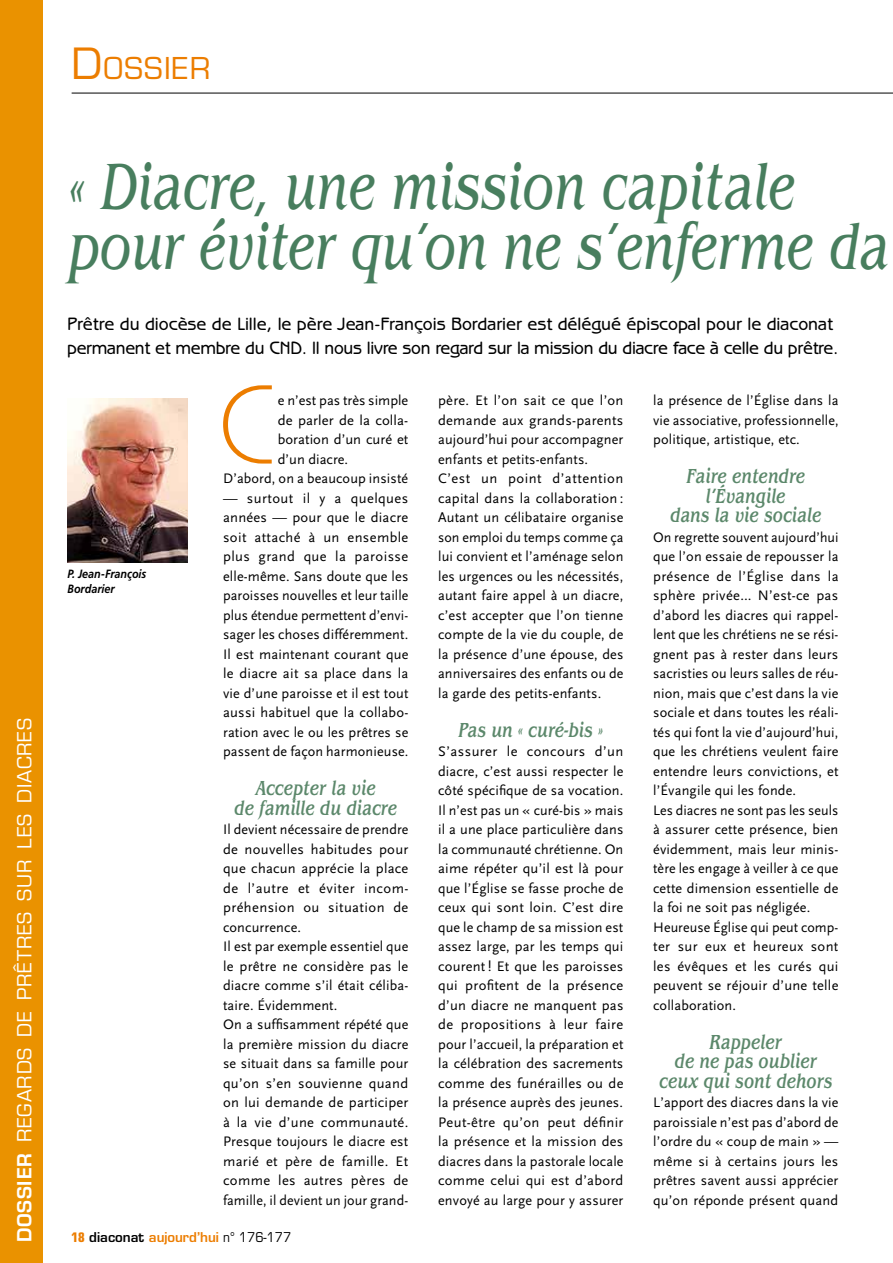
<style>
.page{position:relative;width:893px;height:1263px;background:#fff}
.page>*{position:absolute;margin:0;border:0;box-sizing:border-box;transform-origin:0 0}
.t1{font:300 111.75px "Bauhaus";color:#ec7d00}
.t2{font:italic 67.5px/60px "Benguiat";letter-spacing:-.01em;color:#487e5e;scale:.74 1}
.t3{font:29.4px "Eurostile";letter-spacing:.045em;color:#ec7d00}
.t4{font:italic 500 21px/19.5px "Benguiat";color:#5c886b;text-align:center;scale:.75 1}
.t5{font:19.05px "Eurostile";letter-spacing:.045em;color:#fff}
.t6{font:500 18px/24px "Benguiat Gothic";letter-spacing:-.005em;color:#000}
.t7{font:14.4px/19.5px "Scala Sans";letter-spacing:.01em;color:#000;text-align:justify}
.t8{font:600 13.2px "Eurostile";color:#ec7d00}
.t9{font:italic 700 12px/15px "Frutiger";color:#000;scale:.9 1}
.s1{font-weight:600}
.s2{font-size:42px}
.s3{font-weight:700;font-stretch:condensed}
.s4{color:#000}
.s5{font-weight:400;color:#000}
</style>
<div class="page">
<hr style="left:72px;top:93px;width:821px;height:1px;background:#000">
<img style="left:68px;top:398px;width:120px;height:165px">
<div style="left:0;top:0;width:42px;height:1263px;background:#ea9200"></div>
<h3 class="t5" style="left:13px;top:1242px;width:526px;rotate:-90deg"><span class="s1">dossier</span> REGARDS DE PRÊTRES SUR LES DIACRES</h3>
<h3 class="t3" style="left:71px;top:51px;width:140px"><span class="s2">D</span>OSSIER</h3>
<h2 class="t2" style="left:68px;top:157px;width:1111px">« Diacre, une mission capitale pour éviter qu’on ne s’enferme da</h2>
<p class="t6" style="left:67px;top:312px;width:773px">Prêtre du diocèse de Lille, le père Jean-François Bordarier est délégué épiscopal pour le diaconat permanent et membre du CND. Il nous livre son regard sur la mission du diacre face à celle du prêtre.</p>
<p class="t9" style="left:67px;top:566px;width:89px">P. Jean-François<br>Bordarier</p>
<h1 class="t1" style="left:219px;top:359px;width:57px">C</h1>
<p class="t7" style="left:278px;top:391px;width:132px">e n’est pas très simple</p>
<p class="t7" style="left:278px;top:410px;width:132px">de parler de la colla-</p>
<p class="t7" style="left:278px;top:430px;width:132px">boration d’un curé et</p>
<p class="t7" style="left:278px;top:449px;width:72px">d’un diacre.</p>
<p class="t7" style="left:223px;top:469px;width:187px">D’abord, on a beaucoup insisté</p>
<p class="t7" style="left:223px;top:488px;width:187px">— surtout il y a quelques années — pour que le diacre soit attaché à un ensemble plus grand que la paroisse elle-même. Sans doute que les paroisses nouvelles et leur taille plus étendue permettent d’envi&shy;sager les choses différemment.<br>Il est maintenant courant que le diacre ait sa place dans la vie d’une paroisse et il est tout aussi habituel que la collabo&shy;ration avec le ou les prêtres se passent de façon harmonieuse.</p>
<h3 class="t4" style="left:234px;top:778px;width:219px">Accepter la vie<br>de famille du diacre</h3>
<p class="t7" style="left:223px;top:820px;width:187px;text-align:left">Il devient nécessaire de prendre de nouvelles habitudes pour que chacun apprécie la place de l’autre et éviter incom&shy;préhension ou situation de concurrence.<br>Il est par exemple essentiel que le prêtre ne considère pas le diacre comme s’il était céliba&shy;taire. Évidemment.<br>On a suffisamment répété que la première mission du diacre se situait dans sa famille pour qu’on s’en souvienne quand on lui demande de participer à la vie d’une communauté.<br>Presque toujours le diacre est marié et père de famille. Et comme les autres pères de famille, il devient un jour grand-</p>
<p class="t8" style="left:71px;top:1229px;width:221px"><span class="s3">18</span> <span class="s4">diaconat</span> aujourd’hui <span class="s5">n° 176-177</span></p>
<p class="t7" style="left:438px;top:391px;width:187px;text-align:left">père. Et l’on sait ce que l’on demande aux grands-parents aujourd’hui pour accompagner enfants et petits-enfants.<br>C’est un point d’attention capital dans la collaboration :<br>Autant un célibataire organise son emploi du temps comme ça lui convient et l’aménage selon les urgences ou les nécessités, autant faire appel à un diacre, c’est accepter que l’on tienne compte de la vie du couple, de la présence d’une épouse, des anniversaires des enfants ou de la garde des petits-enfants.</p>
<h3 class="t4" style="left:458px;top:720px;width:194px">Pas un « curé-bis »</h3>
<p class="t7" style="left:438px;top:742px;width:187px">S’assurer le concours d’un diacre, c’est aussi respecter le côté spécifique de sa vocation.<br>Il n’est pas un « curé-bis » mais il a une place particulière dans la communauté chrétienne. On aime répéter qu’il est là pour que l’Église se fasse proche de ceux qui sont loin. C’est dire que le champ de sa mission est assez large, par les temps qui courent! Et que les paroisses qui profitent de la présence d’un diacre ne manquent pas de propositions à leur faire pour l’accueil, la préparation et la célébration des sacrements comme des funérailles ou de la présence auprès des jeunes.<br>Peut-être qu’on peut définir la présence et la mission des diacres dans la pastorale locale comme celui qui est d’abord envoyé au large pour y assurer</p>
<p class="t7" style="left:653px;top:391px;width:187px">la présence de l’Église dans la vie associative, professionnelle, politique, artistique, etc.</p>
<h3 class="t4" style="left:670px;top:466px;width:203px">Faire entendre l’Évangile<br>dans la vie sociale</h3>
<p class="t7" style="left:653px;top:527px;width:187px;text-align:left">On regrette souvent aujourd’hui que l’on essaie de repousser la présence de l’Église dans la sphère privée… N’est-ce pas d’abord les diacres qui rappel&shy;lent que les chrétiens ne se rési&shy;gnent pas à rester dans leurs sacristies ou leurs salles de réu&shy;nion, mais que c’est dans la vie sociale et dans toutes les réali&shy;tés qui font la vie d’aujourd’hui, que les chrétiens veulent faire entendre leurs convictions, et l’Évangile qui les fonde.<br>Les diacres ne sont pas les seuls à assurer cette présence, bien évidemment, mais leur minis&shy;tère les engage à veiller à ce que cette dimension essentielle de la foi ne soit pas négligée.<br>Heureuse Église qui peut comp&shy;ter sur eux et heureux sont les évêques et les curés qui peuvent se réjouir d’une telle collaboration.</p>
<h3 class="t4" style="left:659px;top:1032px;width:232px">Rappeler<br>de ne pas oublier ceux qui sont dehors</h3>
<p class="t7" style="left:653px;top:1093px;width:187px">L’apport des diacres dans la vie paroissiale n’est pas d’abord de l’ordre du « coup de main » — même si à certains jours les prêtres savent aussi apprécier qu’on réponde présent quand</p>
</div>
